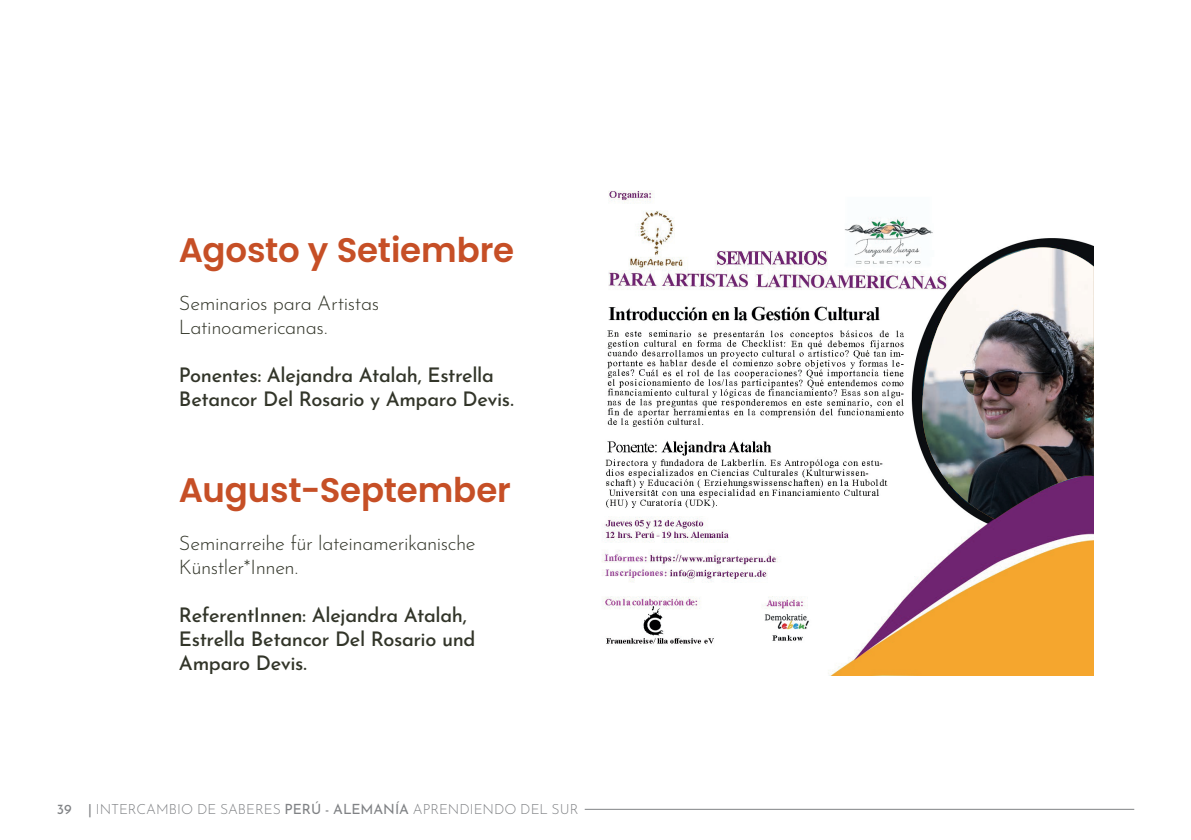
<style>
.page{position:relative;width:1191px;height:840px;background:#fff}
.page>*{position:absolute;margin:0;border:0;box-sizing:border-box;transform-origin:0 0}
.t1{font:600 34px "Poppins";letter-spacing:-.005em;color:#c64f26}
.t2{font:500 20px/24px "Josefin Sans";letter-spacing:-.02em;color:#323529}
.t3{font:300 20px/24px "Josefin Sans";letter-spacing:-.025em;color:#323529}
.t4{font:300 14px "Josefin Sans";letter-spacing:-.005em;color:#808285}
.s1{font-weight:400}
</style>
<div class="page">
<hr style="left:585px;top:808px;width:549px;height:1px;background:#808285">
<img style="left:602px;top:190px;width:491px;height:485px">
<svg style="left:922px;top:239px;width:171px;height:8px"></svg>
<img style="left:922px;top:247px;width:171px;height:272px">
<h1 class="t1" style="left:179px;top:230px;width:337px">Agosto y Setiembre</h1>
<p class="t3" style="left:179px;top:289px;width:202px">Seminarios para Artistas<br>Latinoamericanas.</p>
<p class="t2" style="left:179px;top:361px;width:336px">Ponentes: Alejandra Atalah, Estrella<br>Betancor Del Rosario y Amparo Devis.</p>
<h1 class="t1" style="left:179px;top:470px;width:333px">August-September</h1>
<p class="t3" style="left:179px;top:529px;width:298px">Seminarreihe für lateinamerikanische<br>Künstler*Innen.</p>
<p class="t2" style="left:179px;top:601px;width:298px">ReferentInnen: Alejandra Atalah,<br>Estrella Betancor Del Rosario und<br>Amparo Devis.</p>
<p class="t4" style="left:57px;top:798px;width:523px"><span class="s1">39 |</span> INTERCAMBIO DE SABERES <span class="s1">PERÚ - ALEMANÍA</span> APRENDIENDO DEL SUR</p>
</div>
